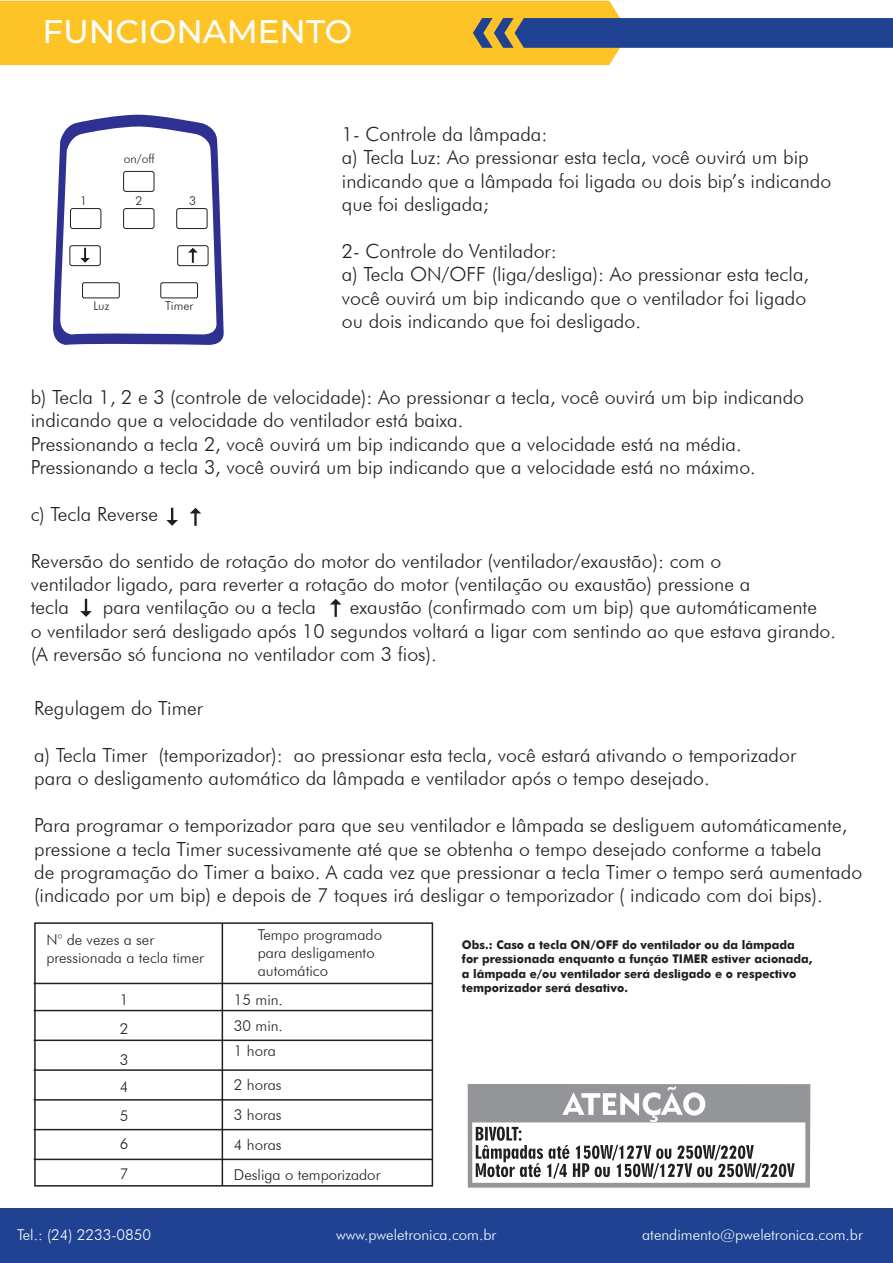
<style>
.page{position:relative;width:893px;height:1263px;background:#fff}
.page>*{position:absolute;margin:0;border:0;box-sizing:border-box;transform-origin:0 0}
.t1{font:500 32.55px "Montserrat";color:#fff}
.t2{font:300 19.5px/23.4px "Futura BT";color:#231f20}
.t3{font:300 15px/18px "Futura BT";color:#231f20}
.t4{font:300 15px "Futura BT";color:#fff}
.t5{font:300 12.15px "Futura BT";color:#231f20}
.t6{font:700 12px/14.4px "Futura";color:#231f20}
</style>
<div class="page">
<svg style="left:0;top:1px;width:893px;height:64px"></svg>
<div style="left:0;top:1208px;width:893px;height:55px;background:#1f4392"></div>
<svg style="left:53px;top:115px;width:171px;height:230px"></svg>
<svg style="left:80px;top:599px;width:12px;height:18px"></svg>
<svg style="left:330px;top:599px;width:11px;height:18px"></svg>
<svg style="left:166px;top:508px;width:12px;height:18px"></svg>
<svg style="left:190px;top:508px;width:11px;height:18px"></svg>
<div style="left:34px;top:922px;width:399px;height:264px;border:2px solid #231f20"></div>
<hr style="left:222px;top:923px;width:1px;height:263px;background:#231f20">
<hr style="left:34px;top:983px;width:399px;height:1px;background:#231f20">
<hr style="left:34px;top:1010px;width:399px;height:1px;background:#231f20">
<hr style="left:34px;top:1039px;width:399px;height:2px;background:#231f20">
<hr style="left:34px;top:1069px;width:399px;height:2px;background:#231f20">
<hr style="left:34px;top:1099px;width:399px;height:1px;background:#231f20">
<hr style="left:34px;top:1129px;width:399px;height:1px;background:#231f20">
<hr style="left:34px;top:1159px;width:399px;height:1px;background:#231f20">
<svg style="left:468px;top:1084px;width:342px;height:103px"></svg>
<h1 class="t1" style="left:42px;top:9px;width:311px">FUNCIONAMENTO</h1>
<p class="t5" style="left:124px;top:151px;width:33px">on/off</p>
<p class="t5" style="left:80px;top:193px;width:8px">1</p>
<p class="t5" style="left:136px;top:193px;width:8px">2</p>
<p class="t5" style="left:189px;top:193px;width:8px">3</p>
<p class="t5" style="left:93px;top:298px;width:17px">Luz</p>
<p class="t5" style="left:165px;top:298px;width:29px">Timer</p>
<p class="t2" style="left:342px;top:122px;width:491px">1- Controle da lâmpada:<br>a) Tecla Luz: Ao pressionar esta tecla, você ouvirá um bip indicando que a lâmpada foi ligada ou dois bip’s indicando que foi desligada;</p>
<p class="t2" style="left:342px;top:239px;width:469px">2- Controle do Ventilador:<br>a) Tecla ON/OFF (liga/desliga): Ao pressionar esta tecla, você ouvirá um bip indicando que o ventilador foi ligado ou dois indicando que foi desligado.</p>
<p class="t2" style="left:31px;top:385px;width:775px">b) Tecla 1, 2 e 3 (controle de velocidade): Ao pressionar a tecla, você ouvirá um bip indicando indicando que a velocidade do ventilador está baixa.<br>Pressionando a tecla 2, você ouvirá um bip indicando que a velocidade está na média.<br>Pressionando a tecla 3, você ouvirá um bip indicando que a velocidade está no máximo.</p>
<p class="t2" style="left:31px;top:502px;width:129px">c) Tecla Reverse</p>
<p class="t2" style="left:31px;top:549px;width:721px">Reversão do sentido de rotação do motor do ventilador (ventilador/exaustão): com o ventilador ligado, para reverter a rotação do motor (ventilação ou exaustão) pressione a tecla</p>
<p class="t2" style="left:31px;top:595px;width:807px;text-indent:319px">exaustão (confirmado com um bip) que automáticamente<br>o ventilador será desligado após 10 segundos voltará a ligar com sentindo ao que estava girando. (A reversão só funciona no ventilador com 3 fios).</p>
<p class="t2" style="left:34px;top:696px;width:170px">Regulagem do Timer</p>
<p class="t2" style="left:34px;top:743px;width:763px">a) Tecla Timer (temporizador): ao pressionar esta tecla, você estará ativando o temporizador para o desligamento automático da lâmpada e ventilador após o tempo desejado.</p>
<p class="t2" style="left:34px;top:813px;width:829px">Para programar o temporizador para que seu ventilador e lâmpada se desliguem automáticamente, pressione a tecla Timer sucessivamente até que se obtenha o tempo desejado conforme a tabela<br>de programação do Timer a baixo. A cada vez que pressionar a tecla Timer o tempo será aumentado (indicado por um bip) e depois de 7 toques irá desligar o temporizador ( indicado com doi bips).</p>
<p class="t3" style="left:46px;top:931px;width:159px">N° de vezes a ser pressionada a tecla timer</p>
<p class="t3" style="left:258px;top:925px;width:126px">Tempo programado para desligamento automático</p>
<p class="t3" style="left:120px;top:991px;width:10px">1</p>
<p class="t3" style="left:234px;top:987px;width:51px;line-height:25.7px;text-align:justify">15 min.<br>30 min.<br>1 hora</p>
<p class="t3" style="left:234px;top:1070px;width:148px;line-height:29.8px">2 horas<br>3 horas<br>4 horas<br>Desliga o temporizador</p>
<p class="t2" style="left:103px;top:595px;width:215px">para ventilação ou a tecla</p>
<p class="t6" style="left:462px;top:937px;width:352px">Obs.: Caso a tecla ON/OFF do ventilador ou da lâmpada for pressionada enquanto a função TIMER estiver acionada, a lâmpada e/ou ventilador será desligado e o respectivo temporizador será desativo.</p>
<p class="t3" style="left:120px;top:1013px;width:10px;line-height:31.3px">2<br>3</p>
<p class="t3" style="left:120px;top:1072px;width:10px;line-height:28.8px;text-align:justify">4<br>5<br>6<br>7</p>
<p class="t4" style="left:17px;top:1226px;width:135px">Tel.: (24) 2233-0850</p>
<p class="t4" style="left:336px;top:1226px;width:162px">www.pweletronica.com.br</p>
<p class="t4" style="left:642px;top:1226px;width:222px">atendimento@pweletronica.com.br</p>
</div>
